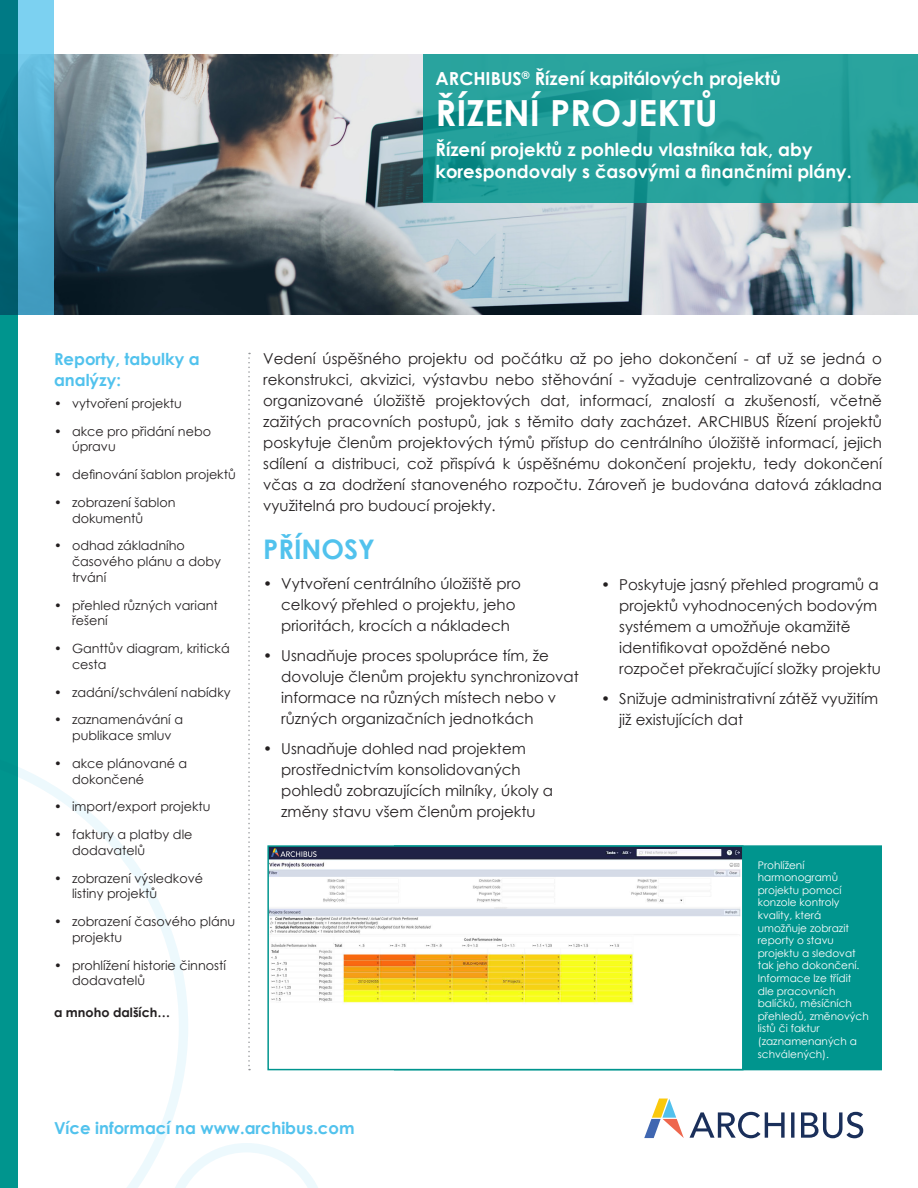
<style>
.page{position:relative;width:918px;height:1188px;background:#fff}
.page>*{position:absolute;margin:0;border:0;box-sizing:border-box;transform-origin:0 0}
.Page1__Title{font:700 36px "Century Gothic";color:#fff}
.Page1__Head1{font:700 27px "Century Gothic";color:#51c2ed}
.Page1__Subhead_Below{font:700 18px/21.6px "Century Gothic";color:#fff}
.Page1__Subhead_Above{font:700 18px "Century Gothic";color:#fff}
.Page1__Sidebar_Subhe{font:700 16.5px/21px "Century Gothic";color:#51c2ed}
.Page1__Bulleted_Text{font:15px/21px "Century Gothic";color:#231f20}
.Page1__Intro_Text{font:15px/21px "Century Gothic";color:#231f20;text-align:justify}
.Page1__Sidebar_Bulle{font:12.75px/15.8px "Century Gothic";color:#231f20}
.t1{font:700 12.75px "Century Gothic";color:#231f20}
.Caption_White{font:10.5px/12.6px "Century Gothic";color:#fff}
</style>
<div class="page">
<svg style="left:188px;top:1143px;width:130px;height:45px"></svg>
<svg style="left:18px;top:767px;width:170px;height:421px"></svg>
<svg style="left:644px;top:1099px;width:40px;height:39px"></svg>
<svg style="left:690px;top:1112px;width:173px;height:26px"></svg>
<div style="left:394px;top:845px;width:488px;height:225px;background:#00958e"></div>
<img style="left:54px;top:54px;width:864px;height:261px">
<div style="left:0;top:0;width:54px;height:315px;background:linear-gradient(to bottom,#7ad0f0,#3793b8)"></div>
<svg style="left:248px;top:353px;width:2px;height:717px"></svg>
<img style="left:270px;top:848px;width:471px;height:219px">
<div style="left:267px;top:845px;width:477px;height:225px;border:2px solid #00958e"></div>
<svg style="left:0;top:0;width:18px;height:1188px;background:#008988"></svg>
<svg style="left:423px;top:54px;width:495px;height:148px;background:#249e99"></svg>
<p class="Page1__Subhead_Above" style="left:436px;top:65px;width:347px">ARCHIBUS<sup>®</sup> Řízení kapitálových projektů</p>
<p class="Page1__Title" style="left:436px;top:85px;width:284px">ŘÍZENÍ PROJEKTŮ</p>
<p class="Page1__Subhead_Below" style="left:436px;top:138px;width:418px">Řízení projektů z pohledu vlastníka tak, aby korespondovaly s časovými a finančními plány.</p>
<p class="Page1__Sidebar_Subhe" style="left:54px;top:348px;width:147px">Reporty, tabulky a analýzy:</p>
<p class="Page1__Sidebar_Bulle" style="left:54px;top:395px;width:129px">• vytvoření projektu</p>
<p class="Page1__Sidebar_Bulle" style="left:72px;top:423px;width:141px;text-indent:-18px">• akce pro přidání nebo úpravu</p>
<p class="Page1__Sidebar_Bulle" style="left:54px;top:466px;width:183px">• definování šablon projektů</p>
<p class="Page1__Sidebar_Bulle" style="left:72px;top:494px;width:105px;text-indent:-18px">• zobrazení šablon dokumentů</p>
<p class="Page1__Sidebar_Bulle" style="left:72px;top:538px;width:151px;text-indent:-18px">• odhad základního časového plánu a doby trvání</p>
<p class="Page1__Sidebar_Bulle" style="left:72px;top:597px;width:147px;text-indent:-18px">• přehled různých variant řešení</p>
<p class="Page1__Sidebar_Bulle" style="left:72px;top:640px;width:159px;text-indent:-18px">• Ganttův diagram, kritická cesta</p>
<p class="Page1__Sidebar_Bulle" style="left:54px;top:684px;width:178px">• zadání/schválení nabídky</p>
<p class="Page1__Sidebar_Bulle" style="left:54px;top:712px;width:131px;text-align:center">• zaznamenávání a publikace smluv</p>
<p class="Page1__Sidebar_Bulle" style="left:72px;top:755px;width:117px;text-indent:-18px">• akce plánované a dokončené</p>
<p class="Page1__Sidebar_Bulle" style="left:54px;top:799px;width:158px">• import/export projektu</p>
<p class="Page1__Sidebar_Bulle" style="left:72px;top:826px;width:122px;text-indent:-18px">• faktury a platby dle dodavatelů</p>
<p class="Page1__Sidebar_Bulle" style="left:72px;top:870px;width:133px;text-indent:-18px">• zobrazení výsledkové listiny projektů</p>
<p class="Page1__Sidebar_Bulle" style="left:72px;top:913px;width:165px;text-indent:-18px">• zobrazení časového plánu projektu</p>
<p class="Page1__Sidebar_Bulle" style="left:72px;top:957px;width:156px;text-indent:-18px">• prohlížení historie činností dodavatelů</p>
<p class="t1" style="left:54px;top:1003px;width:118px">a mnoho dalších…</p>
<p class="Page1__Intro_Text" style="left:263px;top:348px;width:620px">Vedení úspěšného projektu od počátku až po jeho dokončení - ať už se jedná o rekonstrukci, akvizici, výstavbu nebo stěhování - vyžaduje centralizované a dobře organizované úložiště projektových dat, informací, znalostí a zkušeností, včetně zažitých pracovních postupů, jak s těmito daty zacházet. ARCHIBUS Řízení projektů poskytuje členům projektových týmů přístup do centrálního úložiště informací, jejich sdílení a distribuci, což přispívá k úspěšnému dokončení projektu, tedy dokončení včas a za dodržení stanoveného rozpočtu. Zároveň je budována datová základna využitelná pro budoucí projekty.</p>
<p class="Page1__Head1" style="left:263px;top:529px;width:113px">PŘÍNOSY</p>
<p class="Page1__Bulleted_Text" style="left:281px;top:573px;width:241px;text-indent:-18px">• Vytvoření centrálního úložiště pro celkový přehled o projektu, jeho prioritách, krocích a nákladech</p>
<p class="Page1__Bulleted_Text" style="left:281px;top:645px;width:299px;text-indent:-18px">• Usnadňuje proces spolupráce tím, že dovoluje členům projektu synchronizovat informace na různých místech nebo v různých organizačních jednotkách</p>
<p class="Page1__Bulleted_Text" style="left:281px;top:738px;width:273px;text-indent:-18px">• Usnadňuje dohled nad projektem prostřednictvím konsolidovaných pohledů zobrazujících milníky, úkoly a změny stavu všem členům projektu</p>
<p class="Page1__Bulleted_Text" style="left:619px;top:573px;width:263px;text-indent:-18px">• Poskytuje jasný přehled programů a projektů vyhodnocených bodovým systémem a umožňuje okamžitě identifikovat opožděné nebo rozpočet překračující složky projektu</p>
<p class="Page1__Bulleted_Text" style="left:619px;top:687px;width:261px;text-indent:-18px">• Snižuje administrativní zátěž využitím již existujících dat</p>
<p class="Caption_White" style="left:758px;top:858px;width:112px">Prohlížení harmonogramů projektu pomocí konzole kontroly kvality, která umožňuje zobrazit reporty o stavu projektu a sledovat tak jeho dokončení.<br>Informace lze třídit dle pracovních balíčků, měsíčních přehledů, změnových listů či faktur (zaznamenaných a schválených).</p>
<p class="Page1__Sidebar_Subhe" style="left:54px;top:1117px;width:302px">Více informací na www.archibus.com</p>
</div>
